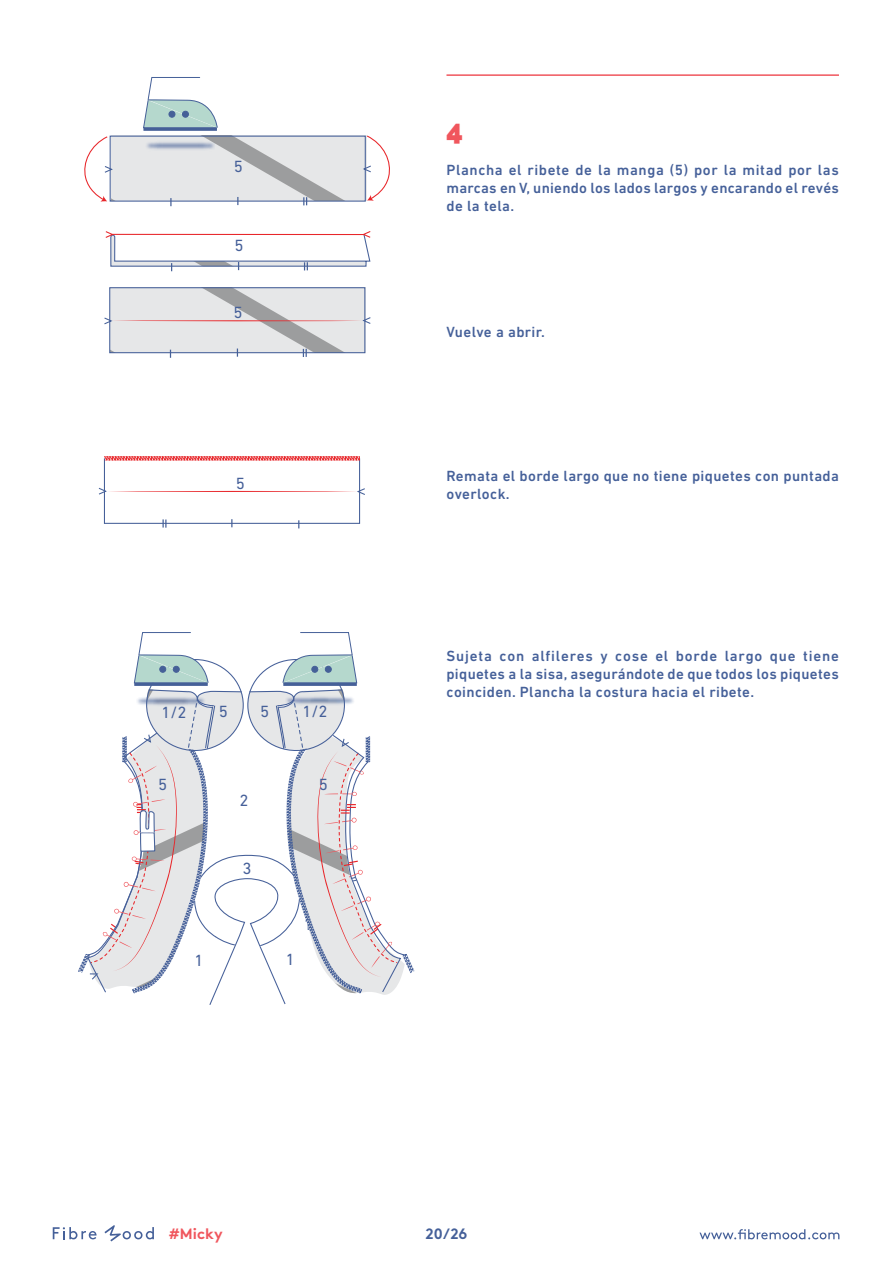
<style>
.page{position:relative;width:893px;height:1263px;background:#fff}
.page>*{position:absolute;margin:0;border:0;box-sizing:border-box;transform-origin:0 0}
.t1{font:900 28.5px "Raleway";color:#f0565d}
.t2{font:16.5px "DIN Next LT Pro";color:#466099}
.t3{font:500 15px/18px "DIN Next LT Pro";letter-spacing:.025em;color:#456099;text-align:justify}
.t4{font:700 15px "Brown";color:#f0565d}
.t5{font:700 15px "Brown";color:#456099}
</style>
<div class="page">
<svg style="left:699px;top:1229px;width:140px;height:10px"></svg>
<svg style="left:53px;top:1227px;width:44px;height:12px"></svg>
<svg style="left:104px;top:1225px;width:50px;height:16px"></svg>
<svg style="left:267px;top:138px;width:94px;height:62px;background:#d8d9da"></svg>
<svg style="left:303px;top:197px;width:4px;height:8px"></svg>
<div style="left:110px;top:136px;width:256px;height:66px;border:1px solid #466099"></div>
<svg style="left:105px;top:231px;width:266px;height:40px"></svg>
<svg style="left:111px;top:288px;width:255px;height:65px;background:#dcddde"></svg>
<svg style="left:303px;top:349px;width:4px;height:8px"></svg>
<div style="left:109px;top:287px;width:256px;height:66px;border:1px solid #466099"></div>
<svg style="left:104px;top:316px;width:267px;height:9px;background:#dbcfd2"></svg>
<svg style="left:149px;top:77px;width:52px;height:13px"></svg>
<img style="left:114px;top:90px;width:153px;height:111px">
<svg style="left:361px;top:135px;width:29px;height:66px"></svg>
<svg style="left:84px;top:135px;width:30px;height:67px"></svg>
<svg style="left:162px;top:519px;width:5px;height:9px"></svg>
<div style="left:104px;top:458px;width:256px;height:66px;border:1px solid #466099"></div>
<svg style="left:104px;top:456px;width:256px;height:5px"></svg>
<svg style="left:98px;top:487px;width:267px;height:9px"></svg>
<svg style="left:140px;top:632px;width:51px;height:13px"></svg>
<img style="left:133px;top:645px;width:100px;height:44px">
<svg style="left:300px;top:632px;width:51px;height:13px"></svg>
<img style="left:233px;top:645px;width:125px;height:44px">
<svg style="left:78px;top:689px;width:336px;height:316px"></svg>
<hr style="left:446px;top:74px;width:393px;height:2px;background:#f0565d">
<p class="t2" style="left:234px;top:156px;width:11px">5</p>
<p class="t2" style="left:235px;top:236px;width:11px">5</p>
<p class="t2" style="left:233px;top:303px;width:11px">5</p>
<p class="t2" style="left:236px;top:474px;width:11px">5</p>
<p class="t2" style="left:162px;top:703px;width:27px">1/2</p>
<p class="t2" style="left:219px;top:702px;width:11px">5</p>
<p class="t2" style="left:260px;top:702px;width:11px">5</p>
<p class="t2" style="left:303px;top:702px;width:27px">1/2</p>
<p class="t2" style="left:158px;top:775px;width:11px">5</p>
<p class="t2" style="left:319px;top:775px;width:11px">5</p>
<p class="t2" style="left:239px;top:790px;width:11px">2</p>
<p class="t2" style="left:242px;top:859px;width:11px">3</p>
<p class="t2" style="left:195px;top:951px;width:11px">1</p>
<p class="t2" style="left:286px;top:950px;width:11px">1</p>
<p class="t2" style="left:304px;top:915px;width:11px">1</p>
<h1 class="t1" style="left:446px;top:113px;width:18px">4</h1>
<p class="t3" style="left:446px;top:160px;width:394px">Plancha el ribete de la manga (5) por la mitad por las marcas en V, uniendo los lados largos y encarando el revés de la tela.</p>
<p class="t3" style="left:446px;top:322px;width:100px">Vuelve a abrir.</p>
<p class="t3" style="left:446px;top:466px;width:394px">Remata el borde largo que no tiene piquetes con puntada overlock.</p>
<p class="t3" style="left:446px;top:646px;width:394px">Sujeta con alfileres y cose el borde largo que tiene piquetes a la sisa, asegurándote de que todos los piquetes coinciden. Plancha la costura hacia el ribete.</p>
<p class="t4" style="left:169px;top:1222px;width:55px">#Micky</p>
<p class="t5" style="left:426px;top:1221px;width:43px">20/26</p>
</div>
